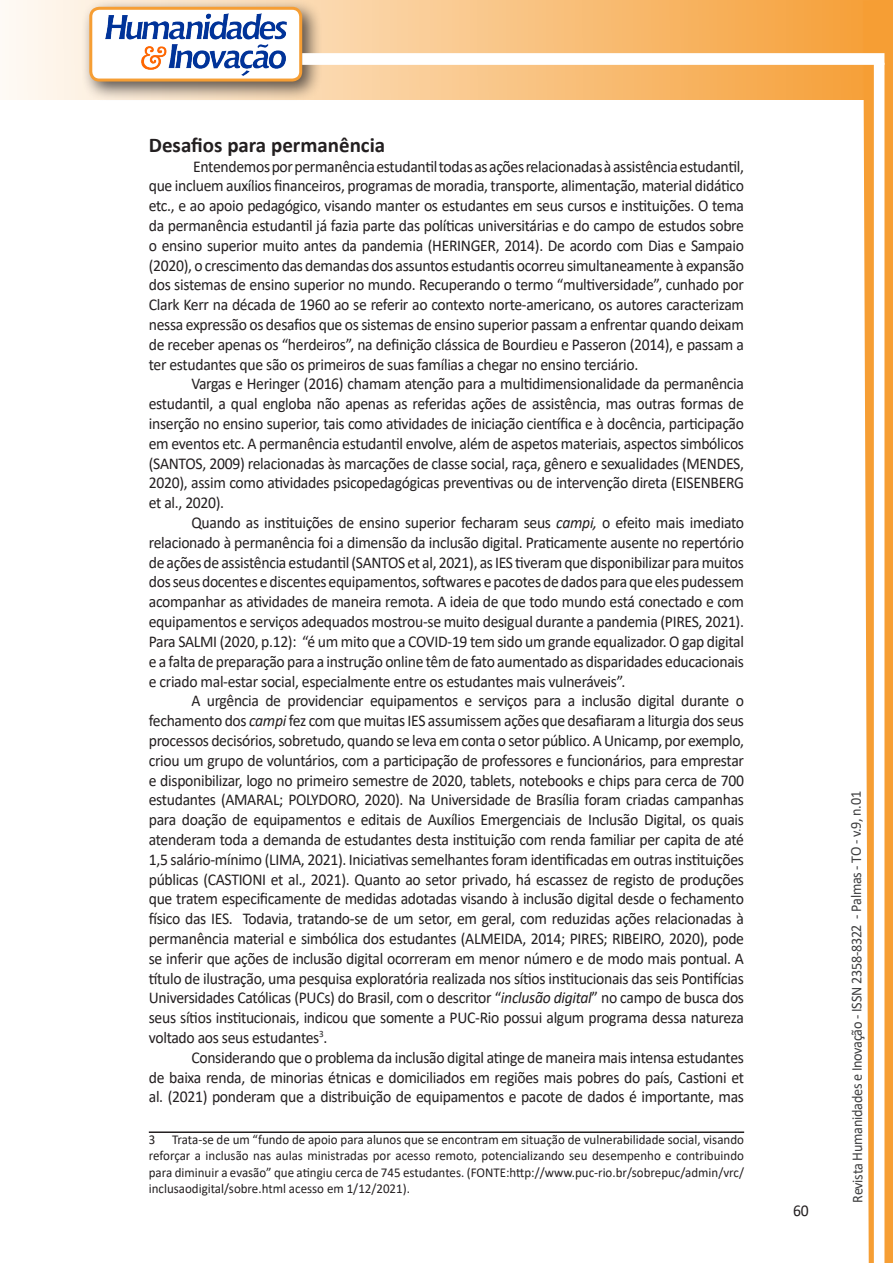
<style>
.page{position:relative;width:893px;height:1263px;background:#fff}
.page>*{position:absolute;margin:0;border:0;box-sizing:border-box;transform-origin:0 0}
.Titulo_2{font:700 21px "Calibri";color:#231f20}
.texto{font:16.5px/19.8px "Calibri";letter-spacing:-.02em;color:#231f20;text-align:justify;scale:.95 1}
.t1{font:15px "Calibri";letter-spacing:-.025em;color:#3e3e3f;scale:.95 1}
.Rodapé{font:13.5px/16.2px "Calibri";color:#231f20;text-align:justify;scale:.96 1}
.s1{font-style:italic}
</style>
<div class="page">
<svg style="left:5px;top:0;width:858px;height:100px;background:#f9c484"></svg>
<div style="left:81px;top:0;width:241px;height:102px;background:#231f20;opacity:.75"></div>
<div style="left:91px;top:8px;width:210px;height:72px;background:#fff;border-radius:9px"></div>
<div style="left:89px;top:7px;width:213px;height:75px;border:3px solid #f69e34;border-radius:9px"></div>
<div style="left:302px;top:53px;width:582px;height:12px;background:#fff;border:2px solid #fff"></div>
<svg style="left:863px;top:0;width:30px;height:1263px"></svg>
<img style="left:105px;top:13px;width:181px;height:62px">
<hr style="left:149px;top:1131px;width:595px;height:2px;background:#231f20">
<p class="Titulo_2" style="left:149px;top:130px;width:238px">Desafios para permanência</p>
<p class="texto" style="left:149px;top:156px;width:628px;text-indent:44px">Entendemos por permanência estudantil todas as ações relacionadas à assistência estudantil, que incluem auxílios financeiros, programas de moradia, transporte, alimentação, material didático etc., e ao apoio pedagógico, visando manter os estudantes em seus cursos e instituições. O tema da permanência estudantil já fazia parte das políticas universitárias e do campo de estudos sobre o ensino superior muito antes da pandemia (HERINGER, 2014). De acordo com Dias e Sampaio (2020), o crescimento das demandas dos assuntos estudantis ocorreu simultaneamente à expansão dos sistemas de ensino superior no mundo. Recuperando o termo “multiversidade”, cunhado por Clark Kerr na década de 1960 ao se referir ao contexto norte-americano, os autores caracterizam nessa expressão os desafios que os sistemas de ensino superior passam a enfrentar quando deixam de receber apenas os “herdeiros”, na definição clássica de Bourdieu e Passeron (2014), e passam a ter estudantes que são os primeiros de suas famílias a chegar no ensino terciário.</p>
<p class="texto" style="left:149px;top:374px;width:628px;text-indent:43px">Vargas e Heringer (2016) chamam atenção para a multidimensionalidade da permanência estudantil, a qual engloba não apenas as referidas ações de assistência, mas outras formas de inserção no ensino superior, tais como atividades de iniciação científica e à docência, participação em eventos etc. A permanência estudantil envolve, além de aspetos materiais, aspectos simbólicos (SANTOS, 2009) relacionadas às marcações de classe social, raça, gênero e sexualidades (MENDES, 2020), assim como atividades psicopedagógicas preventivas ou de intervenção direta (EISENBERG et al., 2020).</p>
<p class="texto" style="left:149px;top:512px;width:628px;text-indent:43px">Quando as instituições de ensino superior fecharam seus <span class="s1">campi,</span> o efeito mais imediato relacionado à permanência foi a dimensão da inclusão digital. Praticamente ausente no repertório de ações de assistência estudantil (SANTOS et al, 2021), as IES tiveram que disponibilizar para muitos dos seus docentes e discentes equipamentos, softwares e pacotes de dados para que eles pudessem acompanhar as atividades de maneira remota. A ideia de que todo mundo está conectado e com equipamentos e serviços adequados mostrou-se muito desigual durante a pandemia (PIRES, 2021).<br>Para SALMI (2020, p.12): “é um mito que a COVID-19 tem sido um grande equalizador. O gap digital e a falta de preparação para a instrução online têm de fato aumentado as disparidades educacionais e criado mal-estar social, especialmente entre os estudantes mais vulneráveis”.</p>
<p class="texto" style="left:149px;top:690px;width:628px;text-indent:43px">A urgência de providenciar equipamentos e serviços para a inclusão digital durante o fechamento dos <span class="s1">campi</span> fez com que muitas IES assumissem ações que desafiaram a liturgia dos seus processos decisórios, sobretudo, quando se leva em conta o setor público. A Unicamp, por exemplo, criou um grupo de voluntários, com a participação de professores e funcionários, para emprestar e disponibilizar, logo no primeiro semestre de 2020, tablets, notebooks e chips para cerca de 700 estudantes (AMARAL; POLYDORO, 2020). Na Universidade de Brasília foram criadas campanhas para doação de equipamentos e editais de Auxílios Emergenciais de Inclusão Digital, os quais atenderam toda a demanda de estudantes desta instituição com renda familiar per capita de até 1,5 salário-mínimo (LIMA, 2021). Iniciativas semelhantes foram identificadas em outras instituições públicas (CASTIONI et al., 2021). Quanto ao setor privado, há escassez de registo de produções que tratem especificamente de medidas adotadas visando à inclusão digital desde o fechamento físico das IES. Todavia, tratando-se de um setor, em geral, com reduzidas ações relacionadas à permanência material e simbólica dos estudantes (ALMEIDA, 2014; PIRES; RIBEIRO, 2020), pode se inferir que ações de inclusão digital ocorreram em menor número e de modo mais pontual. A título de ilustração, uma pesquisa exploratória realizada nos sítios institucionais das seis Pontifícias Universidades Católicas (PUCs) do Brasil, com o descritor “<span class="s1">inclusão digital</span>” no campo de busca dos seus sítios institucionais, indicou que somente a PUC-Rio possui algum programa dessa natureza voltado aos seus estudantes<sup>3</sup>.</p>
<p class="texto" style="left:149px;top:1047px;width:628px;text-indent:43px">Considerando que o problema da inclusão digital atinge de maneira mais intensa estudantes de baixa renda, de minorias étnicas e domiciliados em regiões mais pobres do país, Castioni et al. (2021) ponderam que a distribuição de equipamentos e pacote de dados é importante, mas</p>
<p class="Rodapé" style="left:149px;top:1131px;width:621px">3 Trata-se de um “fundo de apoio para alunos que se encontram em situação de vulnerabilidade social, visando reforçar a inclusão nas aulas ministradas por acesso remoto, potencializando seu desempenho e contribuindo para diminuir a evasão” que atingiu cerca de 745 estudantes. (FONTE:http://www.puc-rio.br/sobrepuc/admin/vrc/ inclusaodigital/sobre.html acesso em 1/12/2021).</p>
<p class="texto" style="left:793px;top:1200px;width:18px">60</p>
<p class="t1" style="left:846px;top:1203px;width:435px;rotate:-90deg">Revista Humanidades e Inovação - ISSN 2358-8322 - Palmas - TO - v.9, n.01</p>
</div>
